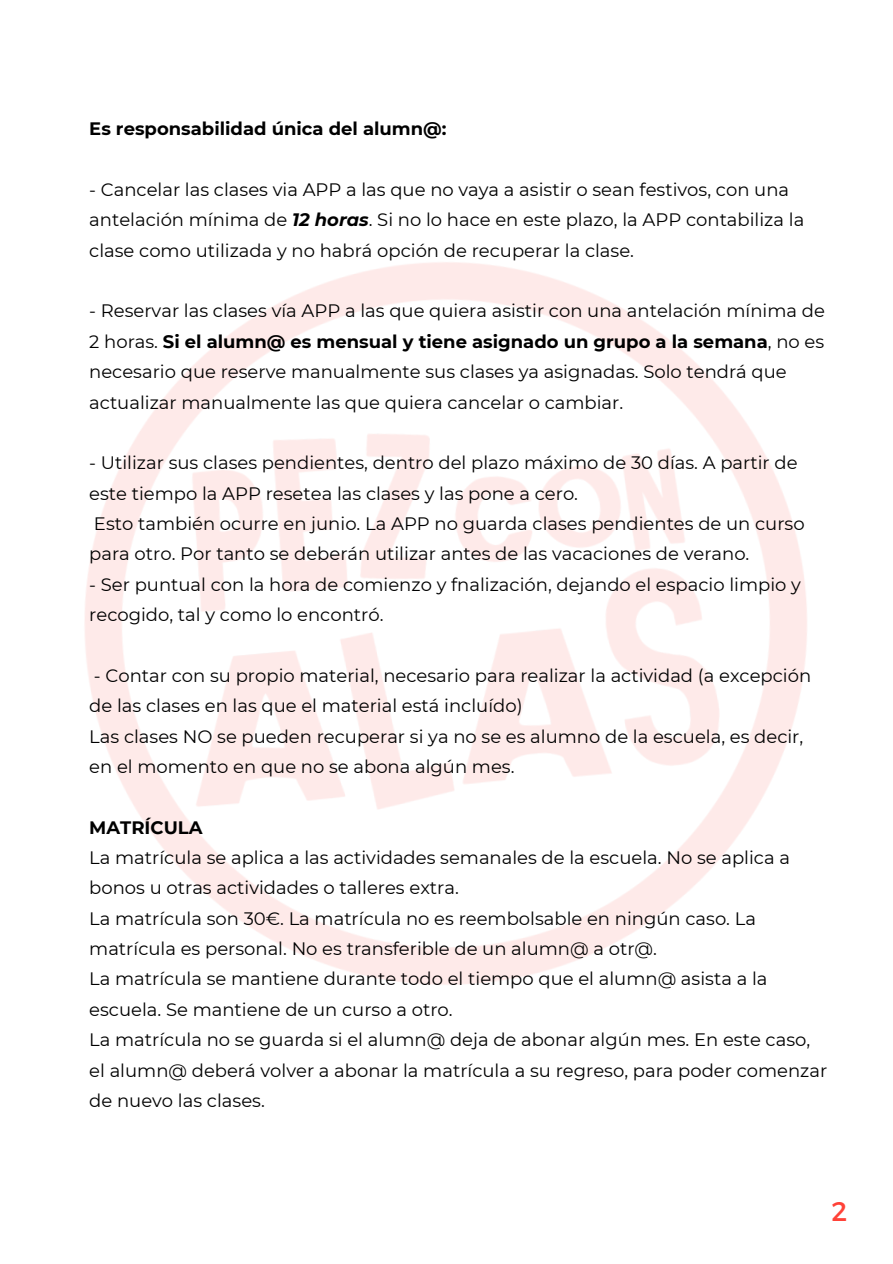
<style>
.page{position:relative;width:893px;height:1264px;background:#fff}
.page>*{position:absolute;margin:0;border:0;box-sizing:border-box;transform-origin:0 0}
.t1{font:27px "Montserrat";color:#ff4238}
.t2{font:18px/30.3px "Montserrat";color:#000}
.t3{font:700 18px "Montserrat";color:#000}
.s1{font-weight:700;font-style:italic}
.s2{font-weight:700}
</style>
<div class="page">
<p class="t3" style="left:89px;top:118px;width:359px">Es responsabilidad ú nica del alumn@:</p>
<p class="t2" style="left:89px;top:174px;width:716px">- Cancelar las clases via APP a las que no vaya a asistir o sean festivos, con una antelación mínima de <span class="s1">12 horas</span>. Si no lo hace en este plazo, la APP contabiliza la clase como utilizada y no habrá opción de recuperar la clase.</p>
<p class="t2" style="left:89px;top:296px;width:737px">- Reservar las clases vía APP a las que quiera asistir con una antelación mínima de 2 horas. <span class="s2">Si el alumn@ es mensual y tiene asignado un grupo a la semana</span>, no es necesario que reserve manualmente sus clases ya asignadas. Solo tendrá que actualizar manualmente las que quiera cancelar o cambiar.</p>
<p class="t2" style="left:89px;top:447px;width:709px">- Utilizar sus clases pendientes, dentro del plazo máximo de 30 días. A partir de este tiempo la APP resetea las clases y las pone a cero.</p>
<p class="t2" style="left:89px;top:508px;width:717px">Esto también ocurre en junio. La APP no guarda clases pendientes de un curso para otro. Por tanto se deberá n utilizar antes de las vacaciones de verano.</p>
<p class="t2" style="left:89px;top:569px;width:713px">- Ser puntual con la hora de comienzo y fnalización, dejando el espacio limpio y recogido, tal y como lo encontró.</p>
<p class="t2" style="left:89px;top:660px;width:723px">- Contar con su propio material, necesario para realizar la actividad (a excepción de las clases en las que el material está incluído)</p>
<p class="t2" style="left:89px;top:721px;width:715px">Las clases NO se pueden recuperar si ya no se es alumno de la escuela, es decir, en el momento en que no se abona algún mes.</p>
<p class="t3" style="left:89px;top:816px;width:115px">MATRÍCULA</p>
<p class="t2" style="left:89px;top:842px;width:702px">La matrícula se aplica a las actividades semanales de la escuela. No se aplica a bonos u otras actividades o talleres extra.</p>
<p class="t2" style="left:89px;top:903px;width:668px">La matrícula son 30€. La matrícula no es reembolsable en ningú n caso. La matrícula es personal. No es transferible de un alumn@ a otr@.</p>
<p class="t2" style="left:89px;top:963px;width:679px">La matrícula se mantiene durante todo el tiempo que el alumn@ asista a la escuela. Se mantiene de un curso a otro.</p>
<p class="t2" style="left:89px;top:1024px;width:739px">La matrícula no se guarda si el alumn@ deja de abonar algú n mes. En este caso, el alumn@ deberá volver a abonar la matrícula a su regreso, para poder comenzar de nuevo las clases.</p>
<p class="t1" style="left:831px;top:1193px;width:17px">2</p>
</div>
